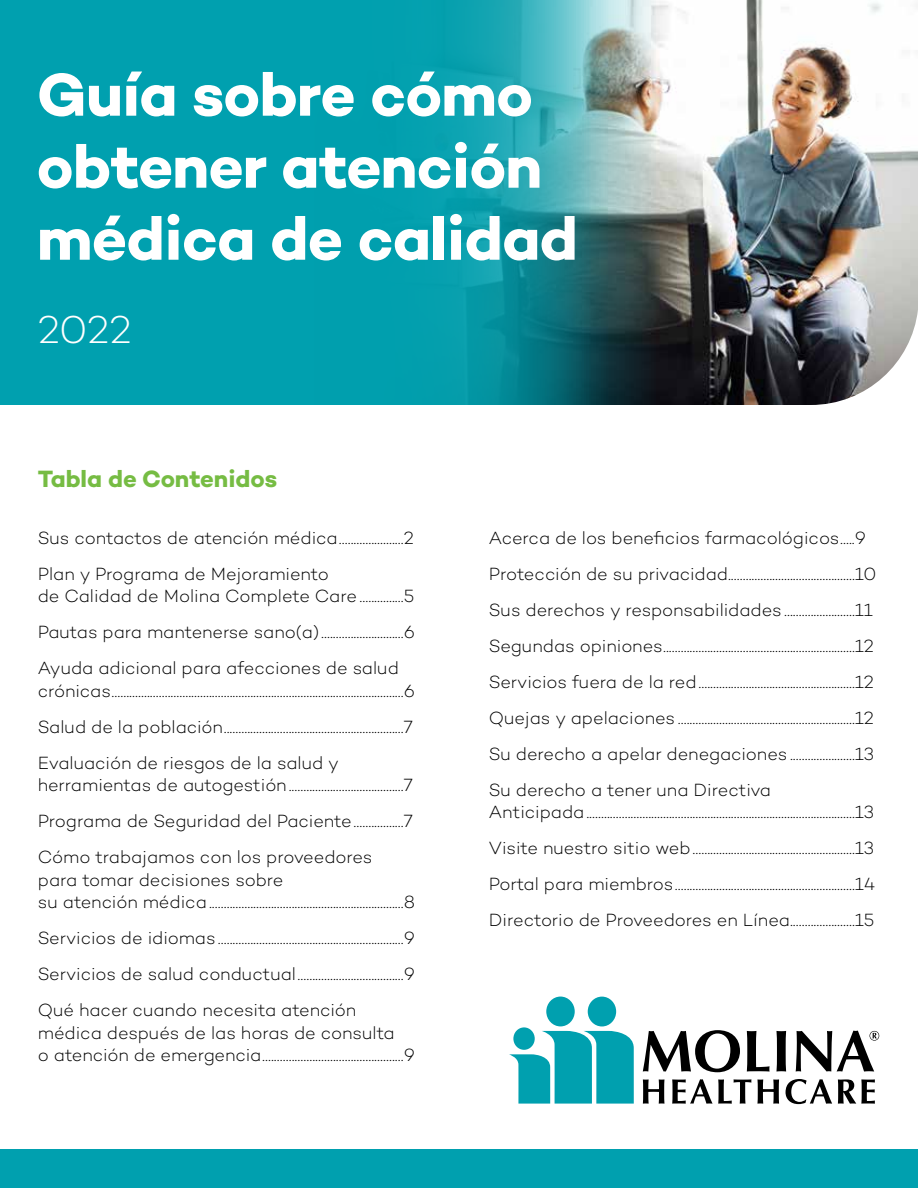
<style>
.page{position:relative;width:918px;height:1188px;background:#fff}
.page>*{position:absolute;margin:0;border:0;box-sizing:border-box;transform-origin:0 0}
.t1{font:700 61.65px/72px "Campton";letter-spacing:-.015em;color:#fff}
.t2{font:300 39.6px "Campton";color:#fff}
.t3{font:700 24px "Campton";letter-spacing:-.005em;color:#76bc43}
.t4{font:300 18px/22.5px "Campton";letter-spacing:-.005em;color:#000}
</style>
<div class="page">
<div style="left:0;top:1149px;width:918px;height:39px;background:#00a0af"></div>
<img style="left:656px;top:0;width:262px;height:405px">
<div style="left:0;top:0;width:608px;height:405px;background:#00a0af"></div>
<img style="left:447px;top:0;width:209px;height:405px">
<svg style="left:643px;top:1030px;width:97px;height:42px"></svg>
<svg style="left:747px;top:1031px;width:23px;height:41px"></svg>
<svg style="left:776px;top:1031px;width:10px;height:41px"></svg>
<svg style="left:796px;top:1031px;width:83px;height:41px"></svg>
<svg style="left:643px;top:1079px;width:21px;height:25px"></svg>
<svg style="left:672px;top:1079px;width:107px;height:25px"></svg>
<svg style="left:786px;top:1079px;width:46px;height:25px"></svg>
<svg style="left:838px;top:1079px;width:37px;height:25px"></svg>
<div style="left:588px;top:997px;width:28px;height:29px;background:#00a0af;border-radius:50%"></div>
<div style="left:546px;top:997px;width:29px;height:29px;background:#00a0af;border-radius:50%"></div>
<svg style="left:509px;top:1031px;width:125px;height:73px"></svg>
<div style="left:513px;top:1027px;width:22px;height:23px;background:#00a0af;border-radius:50%"></div>
<h1 class="t1" style="left:37px;top:58px;width:543px">Guía sobre cómo obtener atención médica de calidad</h1>
<h1 class="t2" style="left:38px;top:305px;width:95px">2022</h1>
<p class="t3" style="left:38px;top:464px;width:241px">Tabla de Contenidos</p>
<p class="t4" style="left:38px;top:526px;width:378px">Sus contactos de atención médica......................2</p>
<p class="t4" style="left:38px;top:562px;width:293px">Plan y Programa de Mejoramiento</p>
<p class="t4" style="left:38px;top:584px;width:378px">de Calidad de Molina Complete Care...............5</p>
<p class="t4" style="left:38px;top:620px;width:379px">Pautas para mantenerse sano(a) ............................6</p>
<p class="t4" style="left:38px;top:656px;width:363px">Ayuda adicional para afecciones de salud</p>
<p class="t4" style="left:38px;top:679px;width:379px">crónicas...................................................................................................6</p>
<p class="t4" style="left:38px;top:715px;width:377px">Salud de la población.............................................................7</p>
<p class="t4" style="left:38px;top:751px;width:303px">Evaluación de riesgos de la salud y</p>
<p class="t4" style="left:38px;top:773px;width:377px">herramientas de autogestión .......................................7</p>
<p class="t4" style="left:38px;top:809px;width:377px">Programa de Seguridad del Paciente .................7</p>
<p class="t4" style="left:38px;top:845px;width:379px">Cómo trabajamos con los proveedores para tomar decisiones sobre<br>su atención médica..................................................................8</p>
<p class="t4" style="left:38px;top:926px;width:379px">Servicios de idiomas ...............................................................9</p>
<p class="t4" style="left:38px;top:962px;width:379px">Servicios de salud conductual....................................9</p>
<p class="t4" style="left:38px;top:998px;width:358px">Qué hacer cuando necesita atención médica después de las horas de consulta</p>
<p class="t4" style="left:38px;top:1043px;width:379px">o atención de emergencia................................................9</p>
<p class="t4" style="left:489px;top:526px;width:379px">Acerca de los benefcios farmacológicos 9</p>
<p class="t4" style="left:489px;top:519px;width:389px;line-height:36px;text-indent:351px">.....<br>Protección de su privacidad...........................................10</p>
<p class="t4" style="left:489px;top:598px;width:386px">Sus derechos y responsabilidades ........................11</p>
<p class="t4" style="left:489px;top:634px;width:387px">Segundas opiniones.................................................................12</p>
<p class="t4" style="left:489px;top:670px;width:387px">Servicios fuera de la red.....................................................12</p>
<p class="t4" style="left:489px;top:706px;width:387px">Quejas y apelaciones ............................................................12</p>
<p class="t4" style="left:489px;top:742px;width:387px">Su derecho a apelar denegaciones......................13</p>
<p class="t4" style="left:489px;top:778px;width:284px">Su derecho a tener una Directiva</p>
<p class="t4" style="left:489px;top:800px;width:387px">Anticipada...........................................................................................13</p>
<p class="t4" style="left:489px;top:836px;width:387px">Visite nuestro sitio web .......................................................13</p>
<p class="t4" style="left:489px;top:872px;width:388px">Portal para miembros.............................................................14</p>
<p class="t4" style="left:489px;top:908px;width:387px">Directorio de Proveedores en Línea......................15</p>
</div>
